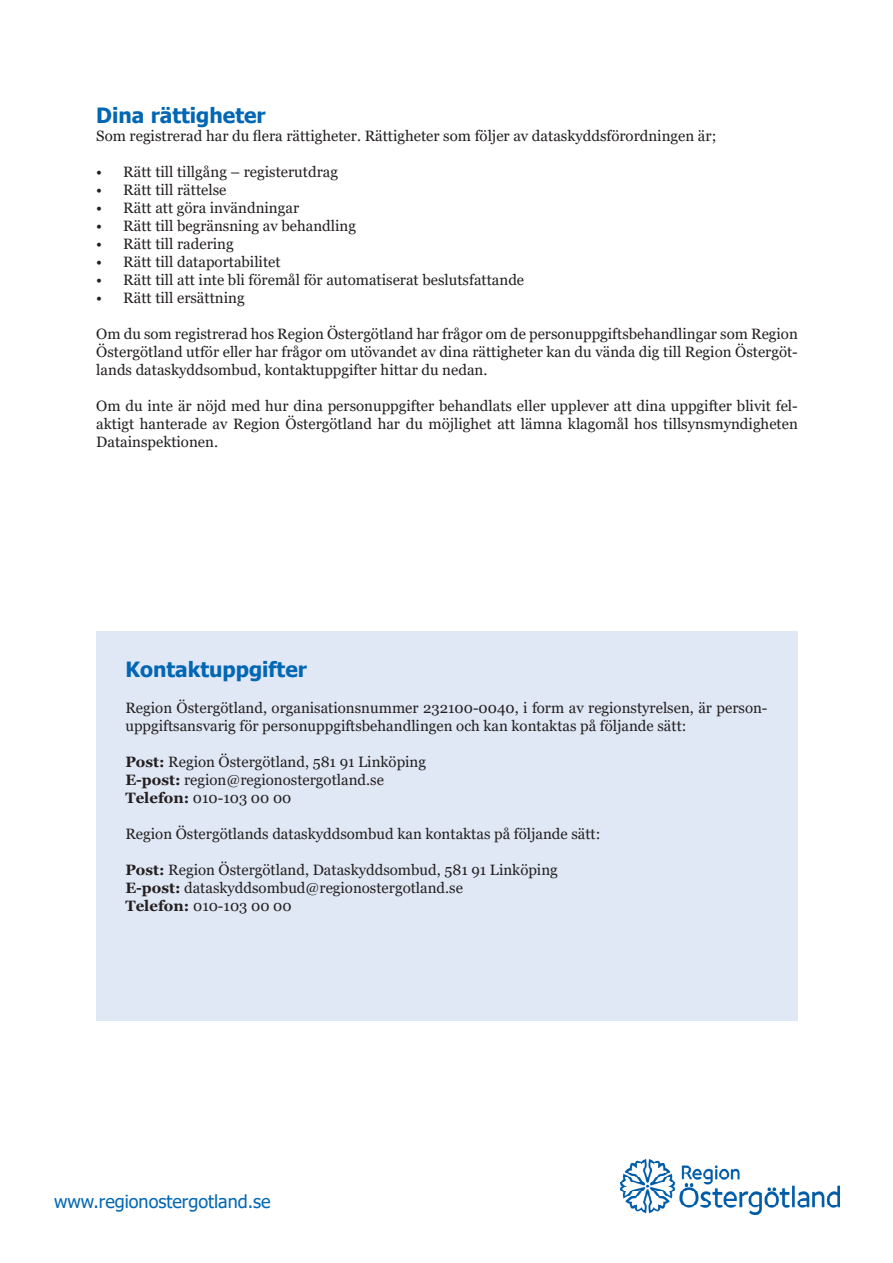
<style>
.page{position:relative;width:893px;height:1263px;background:#fff}
.page>*{position:absolute;margin:0;border:0;box-sizing:border-box;transform-origin:0 0}
.t1{font:700 21px "Tahoma";color:#0166b3}
.t2{font:18px "Tahoma";color:#0166b3}
.t3{font:15px/18px "Georgia";color:#231f20;text-align:justify}
.s1{font-weight:700}
</style>
<div class="page">
<img style="left:621px;top:1159px;width:218px;height:55px">
<div style="left:96px;top:631px;width:701px;height:390px;background:#e1e8f5"></div>
<p class="t1" style="left:96px;top:100px;width:171px">Dina rättigheter</p>
<p class="t3" style="left:96px;top:127px;width:622px">Som registrerad har du flera rättigheter. Rättigheter som följer av dataskyddsförordningen är;</p>
<p class="t3" style="left:96px;top:163px;width:243px">• Rätt till tillgång – registerutdrag</p>
<p class="t3" style="left:96px;top:181px;width:132px">• Rätt till rättelse</p>
<p class="t3" style="left:96px;top:199px;width:204px">• Rätt att göra invändningar</p>
<p class="t3" style="left:96px;top:217px;width:261px">• Rätt till begränsning av behandling</p>
<p class="t3" style="left:96px;top:235px;width:139px">• Rätt till radering</p>
<p class="t3" style="left:96px;top:253px;width:186px">• Rätt till dataportabilitet</p>
<p class="t3" style="left:96px;top:271px;width:429px">• Rätt till att inte bli föremål för automatiserat beslutsfattande</p>
<p class="t3" style="left:96px;top:289px;width:150px">• Rätt till ersättning</p>
<p class="t3" style="left:96px;top:325px;width:703px">Om du som registrerad hos Region Östergötland har frågor om de personuppgiftsbehandlingar som Region Östergötland utför eller har frågor om utövandet av dina rättigheter kan du vända dig till Region Östergöt&shy;lands dataskyddsombud, kontaktuppgifter hittar du nedan.</p>
<p class="t3" style="left:96px;top:397px;width:703px">Om du inte är nöjd med hur dina personuppgifter behandlats eller upplever att dina uppgifter blivit fel&shy;aktigt hanterade av Region Östergötland har du möjlighet att lämna klagomål hos tillsynsmyndigheten Datainspektionen.</p>
<p class="t1" style="left:125px;top:655px;width:183px">Kontaktuppgifter</p>
<p class="t3" style="left:125px;top:699px;width:644px">Region Östergötland, organisationsnummer 232100-0040, i form av regionstyrelsen, är person&shy;uppgiftsansvarig för personuppgiftsbehandlingen och kan kontaktas på följande sätt:</p>
<p class="t3" style="left:125px;top:753px;width:302px"><span class="s1">Post:</span> Region Östergötland, 581 91 Linköping</p>
<p class="t3" style="left:125px;top:771px;width:260px"><span class="s1">E-post:</span> region@regionostergotland.se</p>
<p class="t3" style="left:125px;top:789px;width:167px"><span class="s1">Telefon:</span> 010-103 00 00</p>
<p class="t3" style="left:125px;top:825px;width:476px">Region Östergötlands dataskyddsombud kan kontaktas på följande sätt:</p>
<p class="t3" style="left:125px;top:861px;width:434px"><span class="s1">Post:</span> Region Östergötland, Dataskyddsombud, 581 91 Linköping</p>
<p class="t3" style="left:125px;top:879px;width:339px"><span class="s1">E-post:</span> dataskyddsombud@regionostergotland.se</p>
<p class="t3" style="left:125px;top:897px;width:168px"><span class="s1">Telefon:</span> 010-103 00 00</p>
<p class="t2" style="left:54px;top:1189px;width:218px">www.regionostergotland.se</p>
</div>
